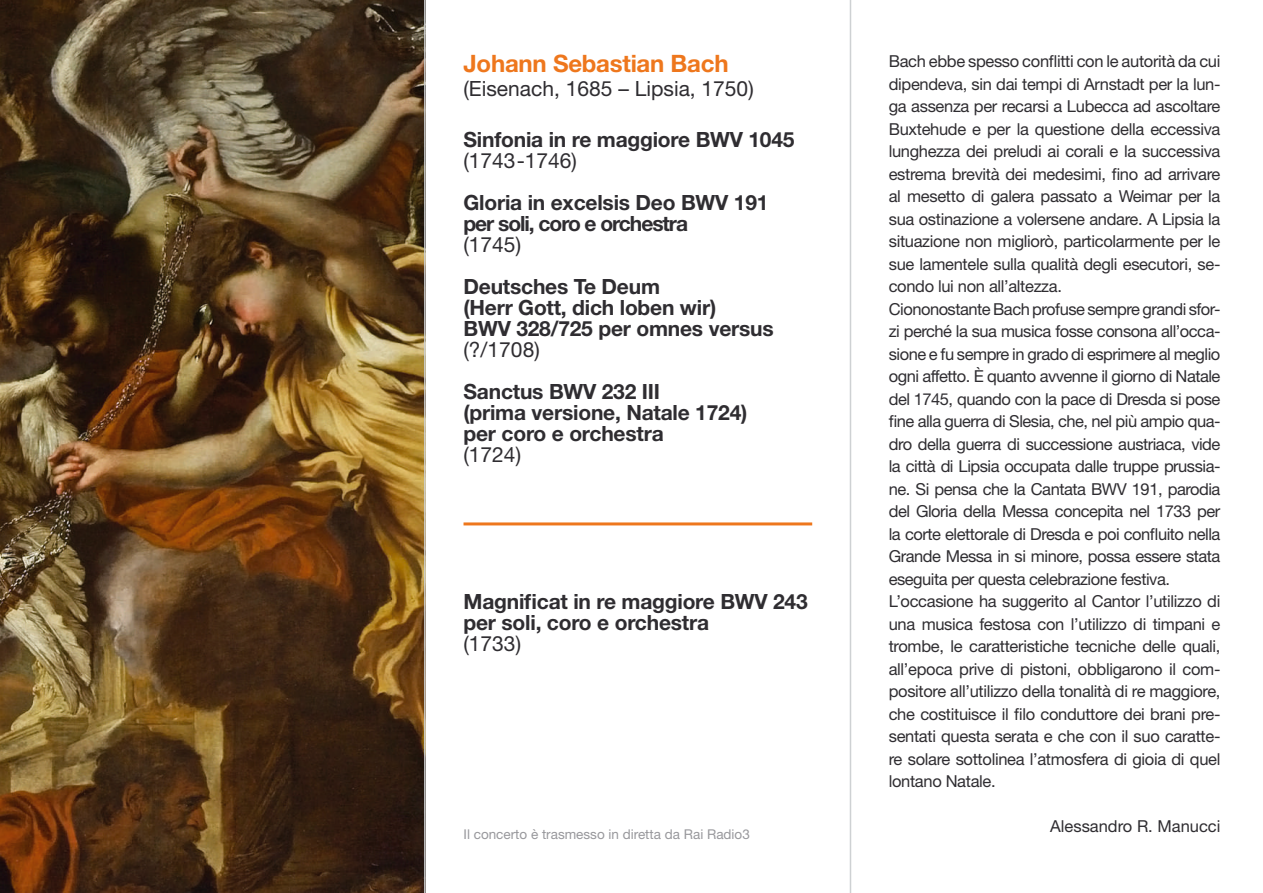
<style>
.page{position:relative;width:1263px;height:893px;background:#fff}
.page>*{position:absolute;margin:0;border:0;box-sizing:border-box;transform-origin:0 0}
.t1{font:700 24px "Helvetica Neue LT Std";letter-spacing:-.01em;color:#ee771d}
.t2{font:700 21px/21px "Helvetica Neue LT Std";letter-spacing:-.01em;color:#2f2d31}
.t3{font:21px "Helvetica Neue LT Std";color:#2f2d31}
.t4{font:16.5px/22.5px "Helvetica Neue LT Std";letter-spacing:-.02em;color:#2f2d31}
.t5{font:16.5px "Helvetica Neue LT Std";color:#2f2d31}
.t6{font:13.5px "Helvetica Neue LT Std";color:#98989c}
</style>
<div class="page">
<img style="left:0;top:0;width:424px;height:893px">
<hr style="left:463px;top:522px;width:349px;height:3px;background:#ee771d">
<hr style="left:424px;top:0;width:2px;height:893px;background:#ced1d3">
<hr style="left:850px;top:0;width:1px;height:893px;background:#ced1d3">
<h1 class="t1" style="left:463px;top:49px;width:267px">Johann Sebastian Bach</h1>
<p class="t3" style="left:463px;top:76px;width:292px">(Eisenach, 1685 – Lipsia, 1750)</p>
<p class="t2" style="left:463px;top:129px;width:333px">Sinfonia in re maggiore BWV 1045</p>
<p class="t3" style="left:463px;top:148px;width:115px">(1743-1746)</p>
<p class="t2" style="left:463px;top:192px;width:306px">Gloria in excelsis Deo BWV 191 per soli, coro e orchestra</p>
<p class="t3" style="left:463px;top:232px;width:59px">(1745)</p>
<p class="t2" style="left:463px;top:276px;width:312px">Deutsches Te Deum<br>(Herr Gott, dich loben wir)<br>BWV 328/725 per omnes versus</p>
<p class="t3" style="left:463px;top:337px;width:78px">(?/1708)</p>
<p class="t2" style="left:463px;top:381px;width:285px">Sanctus BWV 232 III<br>(prima versione, Natale 1724) per coro e orchestra</p>
<p class="t3" style="left:463px;top:442px;width:59px">(1724)</p>
<p class="t2" style="left:463px;top:591px;width:346px">Magnificat in re maggiore BWV 243 per soli, coro e orchestra</p>
<p class="t3" style="left:463px;top:631px;width:59px">(1733)</p>
<p class="t6" style="left:463px;top:826px;width:288px">Il concerto è trasmesso in diretta da Rai Radio3</p>
<p class="t4" style="left:889px;top:50px;width:333px">Bach ebbe spesso conflitti con le autorità da cui dipendeva, sin dai tempi di Arnstadt per la lun&shy;ga assenza per recarsi a Lubecca ad ascoltare Buxtehude e per la questione della eccessiva lunghezza dei preludi ai corali e la successiva estrema brevità dei medesimi, fino ad arrivare al mesetto di galera passato a Weimar per la sua ostinazione a volersene andare. A Lipsia la situazione non migliorò, particolarmente per le sue lamentele sulla qualità degli esecutori, se&shy;condo lui non all’altezza.<br>Ciononostante Bach profuse sempre grandi sfor&shy;zi perché la sua musica fosse consona all’occa&shy;sione e fu sempre in grado di esprimere al meglio ogni affetto. È quanto avvenne il giorno di Natale del 1745, quando con la pace di Dresda si pose fine alla guerra di Slesia, che, nel più ampio qua&shy;dro della guerra di successione austriaca, vide la città di Lipsia occupata dalle truppe prussia&shy;ne. Si pensa che la Cantata BWV 191, parodia del Gloria della Messa concepita nel 1733 per la corte elettorale di Dresda e poi confluito nella Grande Messa in si minore, possa essere stata eseguita per questa celebrazione festiva.<br>L’occasione ha suggerito al Cantor l’utilizzo di una musica festosa con l’utilizzo di timpani e trombe, le caratteristiche tecniche delle quali, all’epoca prive di pistoni, obbligarono il com&shy;positore all’utilizzo della tonalità di re maggiore, che costituisce il filo conduttore dei brani pre&shy;sentati questa serata e che con il suo caratte&shy;re solare sottolinea l’atmosfera di gioia di quel lontano Natale.</p>
<p class="t5" style="left:1050px;top:816px;width:172px">Alessandro R. Manucci</p>
</div>
